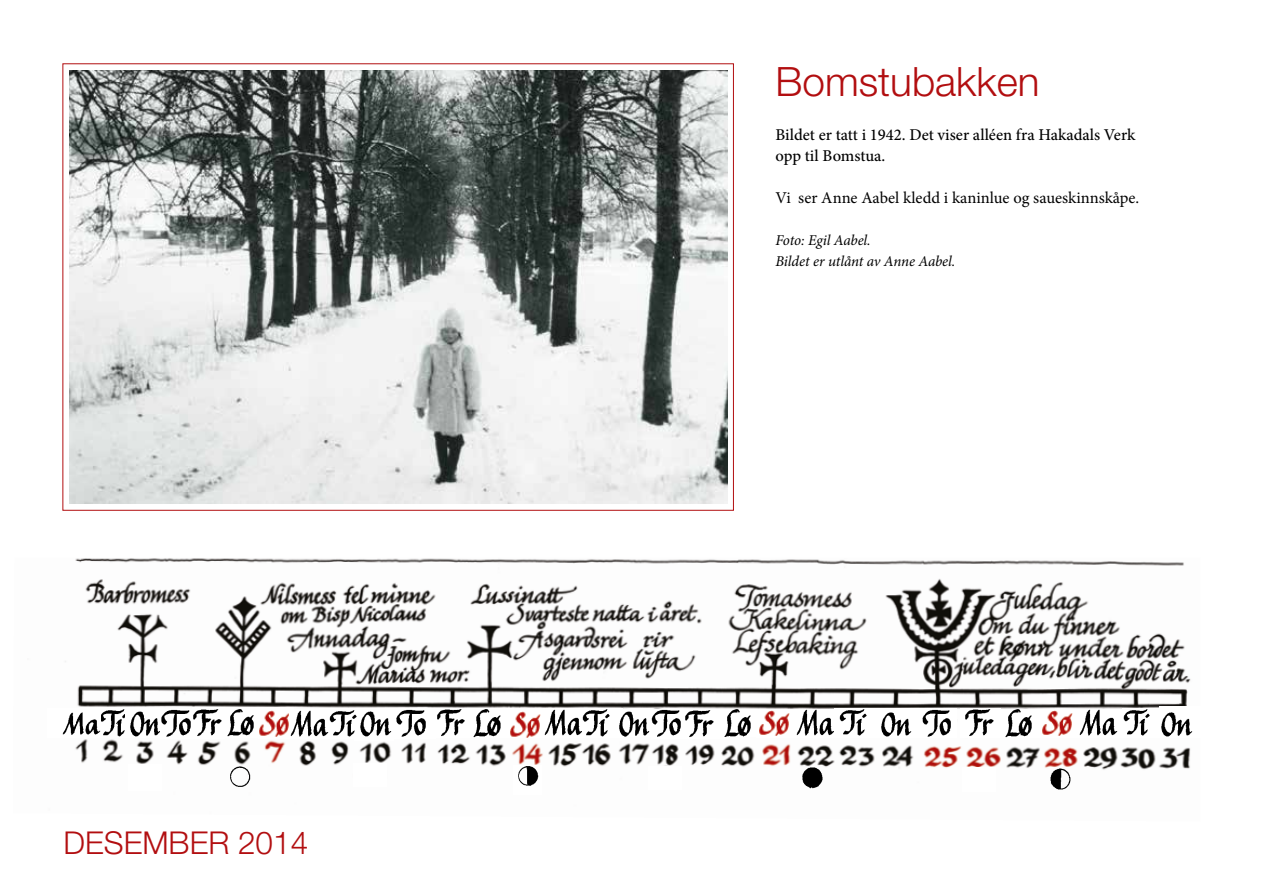
<style>
.page{position:relative;width:1263px;height:893px;background:#fff}
.page>*{position:absolute;margin:0;border:0;box-sizing:border-box;transform-origin:0 0}
.t1{font:300 40.5px "Helvetica Neue LT";color:#b20e10}
.t2{font:300 31.5px "Helvetica Neue LT";color:#b20e10}
.t3{font:500 16.5px/21px "Minion Pro";color:#000}
.t4{font:16.5px "Minion Pro";color:#000}
.t5{font:italic 15px/21px "Minion Pro";letter-spacing:-.015em;color:#000}
</style>
<div class="page">
<img style="left:65px;top:558px;width:1126px;height:212px">
<img style="left:513px;top:765px;width:29px;height:21px">
<img style="left:1048px;top:768px;width:25px;height:22px">
<img style="left:229px;top:766px;width:22px;height:21px">
<div style="left:128px;top:765px;width:33px;height:26px;background:#fff"></div>
<div style="left:96px;top:708px;width:38px;height:30px;background:#fff"></div>
<img style="left:101px;top:709px;width:24px;height:28px">
<div style="left:393px;top:708px;width:43px;height:31px;background:#fff"></div>
<img style="left:259px;top:708px;width:167px;height:31px">
<div style="left:216px;top:708px;width:51px;height:30px;background:#fff"></div>
<img style="left:165px;top:708px;width:92px;height:31px">
<svg style="left:259px;top:709px;width:31px;height:29px"></svg>
<div style="left:431px;top:708px;width:43px;height:29px;background:#fff"></div>
<img style="left:437px;top:709px;width:28px;height:28px">
<svg style="left:717px;top:736px;width:11px;height:3px"></svg>
<img style="left:685px;top:709px;width:32px;height:30px">
<div style="left:471px;top:709px;width:42px;height:29px;background:#fff"></div>
<img style="left:473px;top:709px;width:28px;height:29px">
<div style="left:715px;top:709px;width:48px;height:27px;background:#fff"></div>
<img style="left:725px;top:709px;width:26px;height:27px">
<div style="left:510px;top:709px;width:34px;height:29px;background:#fff"></div>
<img style="left:510px;top:711px;width:31px;height:27px">
<div style="left:756px;top:710px;width:39px;height:28px;background:#fff"></div>
<img style="left:759px;top:710px;width:30px;height:26px">
<div style="left:1039px;top:709px;width:39px;height:29px;background:#fff"></div>
<img style="left:1042px;top:710px;width:31px;height:26px">
<svg style="left:130px;top:708px;width:35px;height:30px"></svg>
<svg style="left:355px;top:708px;width:39px;height:33px"></svg>
<div style="left:543px;top:708px;width:48px;height:29px;background:#fff"></div>
<img style="left:544px;top:709px;width:38px;height:27px">
<div style="left:795px;top:709px;width:48px;height:28px;background:#fff"></div>
<img style="left:796px;top:709px;width:38px;height:27px">
<div style="left:1078px;top:709px;width:47px;height:28px;background:#fff"></div>
<img style="left:1079px;top:709px;width:39px;height:27px">
<svg style="left:319px;top:708px;width:39px;height:31px"></svg>
<div style="left:835px;top:709px;width:45px;height:29px;background:#fff"></div>
<img style="left:839px;top:709px;width:28px;height:27px">
<div style="left:1122px;top:709px;width:41px;height:29px;background:#fff"></div>
<img style="left:1123px;top:709px;width:27px;height:27px">
<div style="left:47px;top:709px;width:54px;height:29px;background:#fff"></div>
<img style="left:62px;top:712px;width:39px;height:23px">
<div style="left:874px;top:708px;width:55px;height:30px;background:#fff"></div>
<img style="left:881px;top:712px;width:31px;height:25px">
<div style="left:1159px;top:706px;width:51px;height:32px;background:#fff"></div>
<img style="left:1161px;top:712px;width:32px;height:25px">
<svg style="left:160px;top:709px;width:33px;height:30px"></svg>
<svg style="left:193px;top:708px;width:32px;height:31px"></svg>
<svg style="left:290px;top:709px;width:39px;height:29px"></svg>
<div style="left:582px;top:708px;width:41px;height:29px;background:#fff"></div>
<img style="left:582px;top:709px;width:28px;height:28px">
<div style="left:618px;top:709px;width:39px;height:27px;background:#fff"></div>
<img style="left:619px;top:711px;width:31px;height:25px">
<div style="left:915px;top:708px;width:41px;height:30px;background:#fff"></div>
<img style="left:922px;top:709px;width:29px;height:28px">
<div style="left:961px;top:709px;width:40px;height:29px;background:#fff"></div>
<img style="left:965px;top:709px;width:29px;height:27px">
<div style="left:998px;top:709px;width:44px;height:29px;background:#fff"></div>
<img style="left:1005px;top:709px;width:27px;height:29px">
<div style="left:652px;top:709px;width:33px;height:30px;background:#fff"></div>
<img style="left:652px;top:709px;width:29px;height:28px">
<div style="left:353px;top:763px;width:33px;height:24px;background:#fff"></div>
<div style="left:648px;top:766px;width:34px;height:24px;background:#fff"></div>
<div style="left:962px;top:767px;width:34px;height:25px;background:#fff"></div>
<img style="left:801px;top:767px;width:22px;height:22px">
<img style="left:69px;top:70px;width:658px;height:434px">
<h2 class="t2" style="left:64px;top:823px;width:246px">DESEMBER 2014</h2>
<h1 class="t1" style="left:775px;top:56px;width:266px">Bomstubakken</h1>
<p class="t3" style="left:775px;top:124px;width:361px">Bildet er tatt i 1942. Det viser alléen fra Hakadals Verk opp til Bomstua.</p>
<p class="t4" style="left:775px;top:186px;width:365px">Vi ser Anne Aabel kledd i kaninlue og saueskinnskåpe.</p>
<p class="t5" style="left:775px;top:229px;width:181px">Foto: Egil Aabel.<br>Bildet er utlånt av Anne Aabel.</p>
</div>
